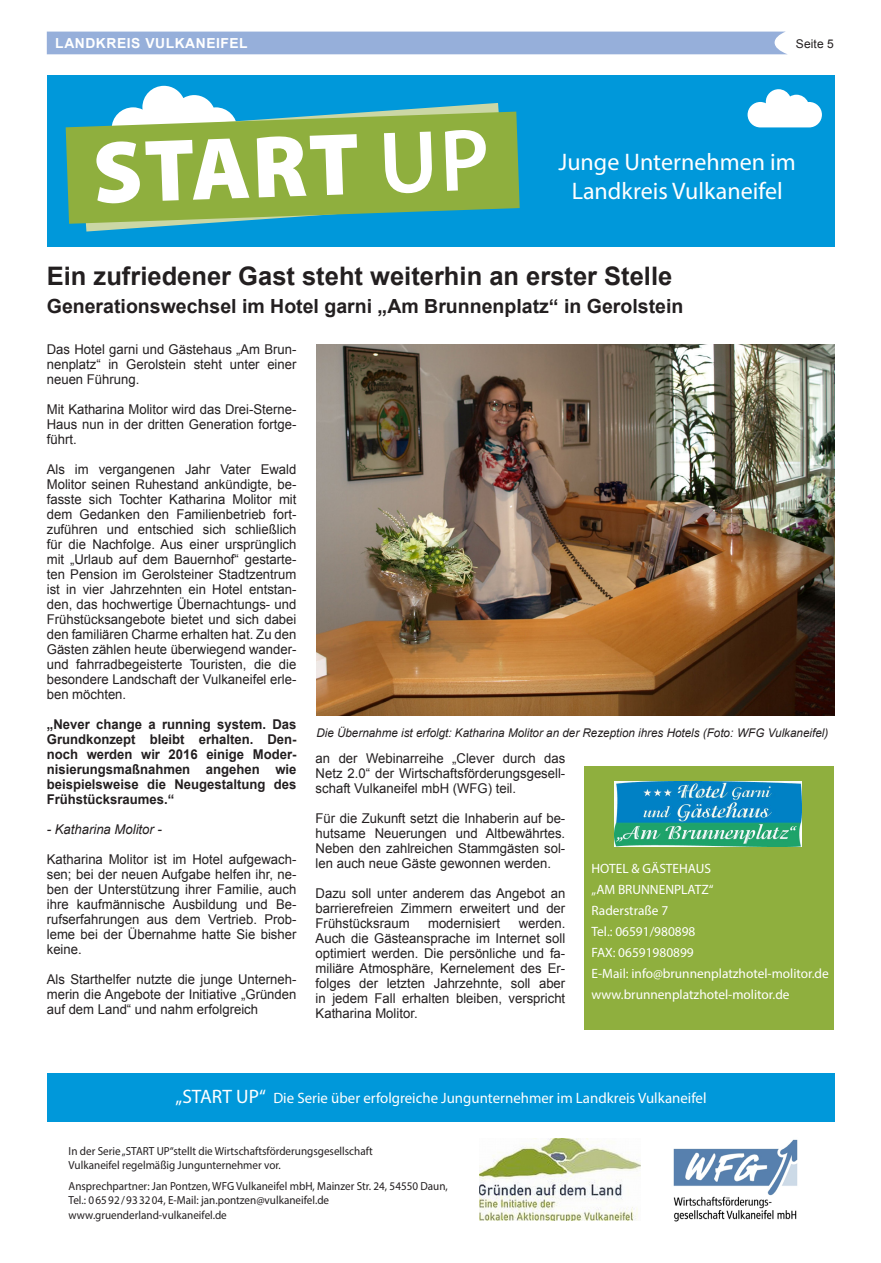
<style>
.page{position:relative;width:881px;height:1263px;background:#fff}
.page>*{position:absolute;margin:0;border:0;box-sizing:border-box;transform-origin:0 0}
.Ü-3-spaltig{font:700 25.5px "Arial";color:#231f20}
.t1{font:24px "Myriad Pro";color:#fff}
.ZWÜ_3-spaltig{font:700 19.5px "Arial";color:#231f20}
.t2{font:15px "Myriad Pro";color:#fff}
.t3{font:700 13.8px "Arial";letter-spacing:.04em;color:#fff}
.t4{font:13.5px/15px "Arial";color:#231f20;text-align:justify}
.t5{font:700 13.5px/15px "Arial";color:#231f20;text-align:justify}
.t6{font:13.5px "Myriad Pro";color:#fff}
.t7{font:italic 13.5px "Arial";color:#231f20}
.t8{font:italic 12px "Arial";color:#231f20}
.t9{font:12px "Arial";letter-spacing:.01em;color:#231f20}
.t10{font:11.7px/14.2px "Myriad Pro";color:#231f20;scale:.95 1}
.s1{font-size:19.5px}
</style>
<div class="page">
<div style="left:47px;top:32px;width:740px;height:22px;background:#96afda"></div>
<div style="left:47px;top:76px;width:787px;height:171px;background:#0098da"></div>
<svg style="left:747px;top:89px;width:74px;height:38px"></svg>
<svg style="left:86px;top:103px;width:413px;height:129px"></svg>
<svg style="left:66px;top:112px;width:453px;height:112px;fill:#8faf3e"></svg>
<svg style="left:96px;top:86px;width:390px;height:118px"></svg>
<div style="left:584px;top:766px;width:249px;height:264px;background:#8faf3e"></div>
<img style="left:614px;top:782px;width:187px;height:64px">
<img style="left:673px;top:1139px;width:125px;height:83px">
<img style="left:479px;top:1138px;width:161px;height:83px">
<div style="left:47px;top:1073px;width:787px;height:48px;background:#0098da"></div>
<img style="left:316px;top:344px;width:517px;height:372px">
<p class="t3" style="left:55px;top:34px;width:194px">LANDKREIS VULKANEIFEL</p>
<p class="t9" style="left:795px;top:36px;width:40px">Seite 5</p>
<p class="t1" style="left:558px;top:147px;width:239px">Junge Unternehmen im</p>
<p class="t1" style="left:571px;top:176px;width:212px">Landkreis Vulkaneifel</p>
<p class="Ü-3-spaltig" style="left:47px;top:259px;width:626px">Ein zufriedener Gast steht weiterhin an erster Stelle</p>
<p class="ZWÜ_3-spaltig" style="left:47px;top:293px;width:638px">Generationswechsel im Hotel garni „Am Brunnenplatz“ in Gerolstein</p>
<p class="t4" style="left:47px;top:342px;width:251px">Das Hotel garni und Gästehaus „Am Brun&shy;nenplatz“ in Gerolstein steht unter einer neuen Führung.</p>
<p class="t4" style="left:47px;top:402px;width:251px">Mit Katharina Molitor wird das Drei-Sterne-Haus nun in der dritten Generation fortge&shy;führt.</p>
<p class="t4" style="left:47px;top:462px;width:251px">Als im vergangenen Jahr Vater Ewald Molitor seinen Ruhestand ankündigte, be&shy;fasste sich Tochter Katharina Molitor mit dem Gedanken den Familienbetrieb fort&shy;zuführen und entschied sich schließlich für die Nachfolge. Aus einer ursprünglich mit „Urlaub auf dem Bauernhof“ gestarte&shy;ten Pension im Gerolsteiner Stadtzentrum ist in vier Jahrzehnten ein Hotel entstan&shy;den, das hochwertige Übernachtungs- und Frühstücksangebote bietet und sich dabei den familiären Charme erhalten hat. Zu den Gästen zählen heute überwiegend wander&shy;und fahrradbegeisterte Touristen, die die besondere Landschaft der Vulkaneifel erle&shy;ben möchten.</p>
<p class="t5" style="left:47px;top:717px;width:251px">„Never change a running system. Das Grundkonzept bleibt erhalten. Den&shy;noch werden wir 2016 einige Moder&shy;nisierungsmaßnahmen angehen wie beispielsweise die Neugestaltung des Frühstücksraumes.“</p>
<p class="t7" style="left:47px;top:821px;width:116px">- Katharina Molitor -</p>
<p class="t4" style="left:47px;top:852px;width:251px">Katharina Molitor ist im Hotel aufgewach&shy;sen; bei der neuen Aufgabe helfen ihr, ne&shy;ben der Unterstützung ihrer Familie, auch ihre kaufmännische Ausbildung und Be&shy;rufserfahrungen aus dem Vertrieb. Prob&shy;leme bei der Übernahme hatte Sie bisher keine.</p>
<p class="t4" style="left:47px;top:972px;width:251px">Als Starthelfer nutzte die junge Unterneh&shy;merin die Angebote der Initiative „Gründen auf dem Land“ und nahm erfolgreich</p>
<p class="t8" style="left:316px;top:725px;width:513px">Die Übernahme ist erfolgt: Katharina Molitor an der Rezeption ihres Hotels (Foto: WFG Vulkaneifel)</p>
<p class="t4" style="left:315px;top:751px;width:251px">an der Webinarreihe „Clever durch das Netz 2.0“ der Wirtschaftsförderungsgesell&shy;schaft Vulkaneifel mbH (WFG) teil.</p>
<p class="t4" style="left:315px;top:811px;width:251px">Für die Zukunft setzt die Inhaberin auf be&shy;hutsame Neuerungen und Altbewährtes.<br>Neben den zahlreichen Stammgästen sol&shy;len auch neue Gäste gewonnen werden.</p>
<p class="t4" style="left:315px;top:886px;width:251px">Dazu soll unter anderem das Angebot an barrierefreien Zimmern erweitert und der Frühstücksraum</p>
<p class="t6" style="left:591px;top:860px;width:121px">HOTEL &amp; GÄSTEHAUS</p>
<p class="t6" style="left:591px;top:881px;width:123px">„AM BRUNNENPLATZ“</p>
<p class="t6" style="left:591px;top:902px;width:78px">Raderstraße 7</p>
<p class="t6" style="left:591px;top:923px;width:105px">Tel.: 06591/980898</p>
<p class="t6" style="left:591px;top:944px;width:104px">FAX: 06591980899</p>
<p class="t6" style="left:591px;top:965px;width:239px">E-Mail: info@brunnenplatzhotel-molitor.de</p>
<p class="t6" style="left:591px;top:986px;width:199px">www.brunnenplatzhotel-molitor.de</p>
<p class="t4" style="left:315px;top:916px;width:251px;text-indent:203px">werden.<br>Auch die Gästeansprache im Internet soll optimiert werden. Die persönliche und fa&shy;miliäre Atmosphäre, Kernelement des Er&shy;folges der letzten Jahrzehnte, soll aber in jedem Fall erhalten bleiben, verspricht Katharina Molitor.</p>
<p class="t4" style="left:428px;top:916px;width:74px">modernisiert</p>
<p class="t2" style="left:175px;top:1088px;width:532px"><span class="s1">„START UP“</span> Die Serie über erfolgreiche Jungunternehmer im Landkreis Vulkaneifel</p>
<p class="t10" style="left:69px;top:1144px;width:321px">In der Serie „START UP“stellt die Wirtschaftsförderungsgesellschaft</p>
<p class="t10" style="left:69px;top:1158px;width:225px">Vulkaneifel regelmäßig Jungunternehmer vor.</p>
<p class="t10" style="left:69px;top:1179px;width:400px">Ansprechpartner: Jan Pontzen, WFG Vulkaneifel mbH, Mainzer Str. 24, 54550 Daun,<br>Tel.: 06592/933204, E-Mail: jan.pontzen@vulkaneifel.de</p>
<p class="t10" style="left:69px;top:1207px;width:168px">www.gruenderland-vulkaneifel.de</p>
</div>
